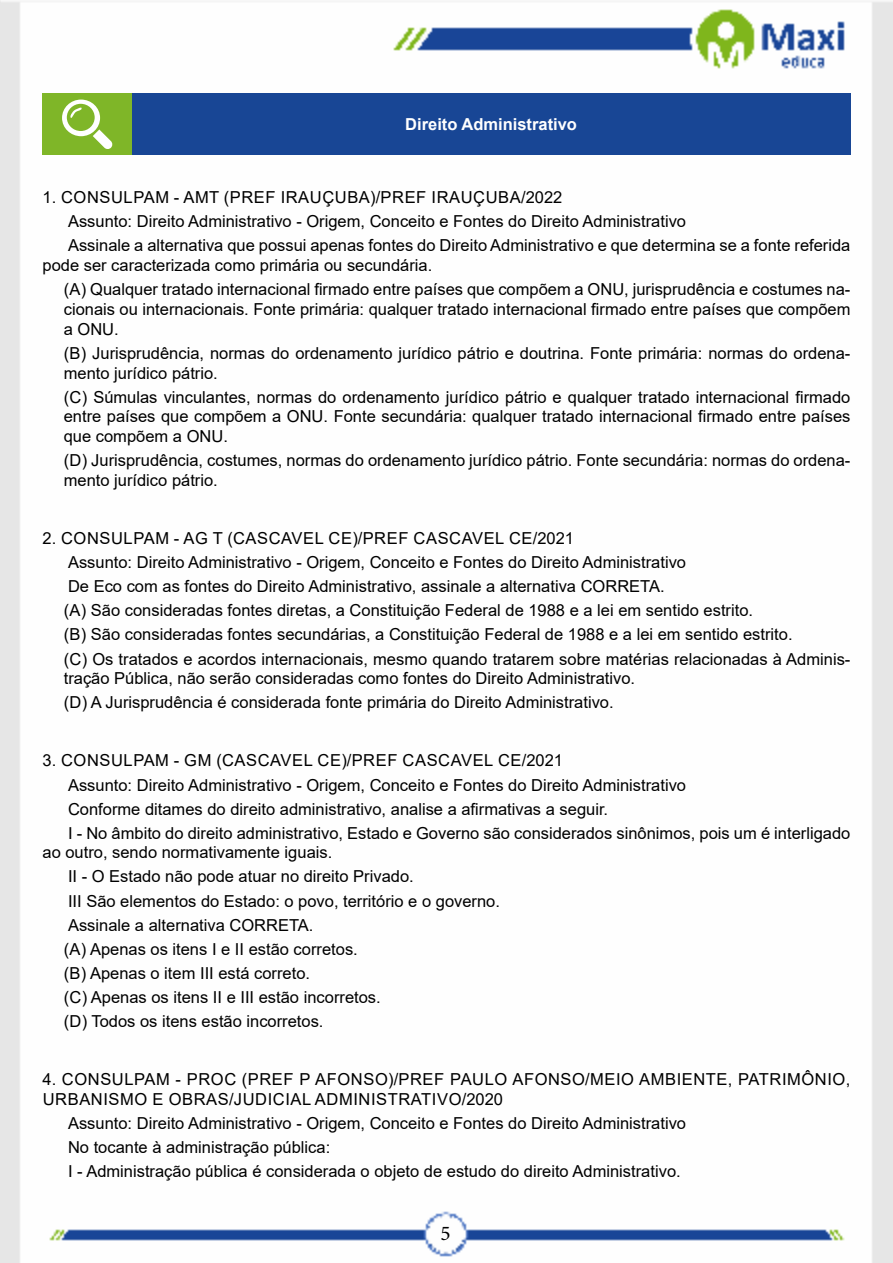
<style>
.page{position:relative;width:893px;height:1263px;background:#fff}
.page>*{position:absolute;margin:0;border:0;box-sizing:border-box;transform-origin:0 0}
.t1{font:21px "Minion Pro";color:#000}
.t2{font:16.5px/24px "Arial";color:#000}
.t3{font:16.5px/19.8px "Arial";letter-spacing:.035em;color:#000}
.t4{font:700 16.5px "Arial";color:#fff}
</style>
<div class="page">
<img style="left:0;top:0;width:893px;height:1263px">
<div style="left:43px;top:94px;width:89px;height:61px;background:#7fb628"></div>
<div style="left:132px;top:94px;width:718px;height:61px;background:#184695"></div>
<svg style="left:62px;top:100px;width:51px;height:49px"></svg>
<p class="t4" style="left:405px;top:113px;width:173px">Direito Administrativo</p>
<p class="t2" style="left:68px;top:185px;width:784px;text-indent:-26px">1. CONSULPAM - AMT (PREF IRAUÇUBA)/PREF IRAUÇUBA/2022<br>Assunto: Direito Administrativo - Origem, Conceito e Fontes do Direito Administrativo<br>Assinale a alternativa que possui apenas fontes do Direito Administrativo e que determina se a fonte referida</p>
<p class="t2" style="left:64px;top:253px;width:788px;text-indent:-21px">pode ser caracterizada como primária ou secundária.<br>(A) Qualquer tratado internacional firmado entre países que compõem a ONU, jurisprudência e costumes na-</p>
<p class="t2" style="left:64px;top:299px;width:788px;line-height:19.8px">cionais ou internacionais. Fonte primária: qualquer tratado internacional firmado entre países que compõem a ONU.</p>
<p class="t2" style="left:64px;top:343px;width:788px;line-height:19.8px">(B) Jurisprudência, normas do ordenamento jurídico pátrio e doutrina. Fonte primária: normas do ordena&shy;mento jurídico pátrio.</p>
<p class="t2" style="left:64px;top:387px;width:788px;line-height:19.8px;text-align:justify">(C) Súmulas vinculantes, normas do ordenamento jurídico pátrio e qualquer tratado internacional firmado entre países que compõem a ONU. Fonte secundária: qualquer tratado internacional firmado entre países que compõem a ONU.</p>
<p class="t2" style="left:64px;top:450px;width:788px;line-height:19.8px">(D) Jurisprudência, costumes, normas do ordenamento jurídico pátrio. Fonte secundária: normas do ordena&shy;mento jurídico pátrio.</p>
<p class="t2" style="left:64px;top:526px;width:788px;text-indent:-21px">2. CONSULPAM - AG T (CASCAVEL CE)/PREF CASCAVEL CE/2021<br>Assunto: Direito Administrativo - Origem, Conceito e Fontes do Direito Administrativo<br>De Eco com as fontes do Direito Administrativo, assinale a alternativa CORRETA.<br>(A) São consideradas fontes diretas, a Constituição Federal de 1988 e a lei em sentido estrito.<br>(B) São consideradas fontes secundárias, a Constituição Federal de 1988 e a lei em sentido estrito.<br>(C) Os tratados e acordos internacionais, mesmo quando tratarem sobre matérias relacionadas à Adminis-</p>
<p class="t2" style="left:64px;top:666px;width:573px">tração Pública, não serão consideradas como fontes do Direito Administrativo. (D) A Jurisprudência é considerada fonte primária do Direito Administrativo.</p>
<p class="t2" style="left:68px;top:748px;width:784px;text-indent:-26px">3. CONSULPAM - GM (CASCAVEL CE)/PREF CASCAVEL CE/2021<br>Assunto: Direito Administrativo - Origem, Conceito e Fontes do Direito Administrativo<br>Conforme ditames do direito administrativo, analise a afirmativas a seguir.<br>I - No âmbito do direito administrativo, Estado e Governo são considerados sinônimos, pois um é interligado</p>
<p class="t2" style="left:64px;top:840px;width:438px;text-indent:-21px">ao outro, sendo normativamente iguais.<br>II - O Estado não pode atuar no direito Privado.<br>III São elementos do Estado: o povo, território e o governo.<br>Assinale a alternativa CORRETA.<br>(A) Apenas os itens I e II estão corretos.<br>(B) Apenas o item III está correto.<br>(C) Apenas os itens II e III estão incorretos.<br>(D) Todos os itens estão incorretos.</p>
<p class="t3" style="left:42px;top:1069px;width:809px">4. CONSULPAM - PROC (PREF P AFONSO)/PREF PAULO AFONSO/MEIO AMBIENTE, PATRIMÔNIO,<br>URBANISMO E OBRAS/JUDICIAL ADMINISTRATIVO/2020</p>
<p class="t2" style="left:68px;top:1111px;width:620px">Assunto: Direito Administrativo - Origem, Conceito e Fontes do Direito Administrativo<br>No tocante à administração pública:<br>I - Administração pública é considerada o objeto de estudo do direito Administrativo.</p>
<p class="t1" style="left:440px;top:1219px;width:12px">5</p>
</div>
